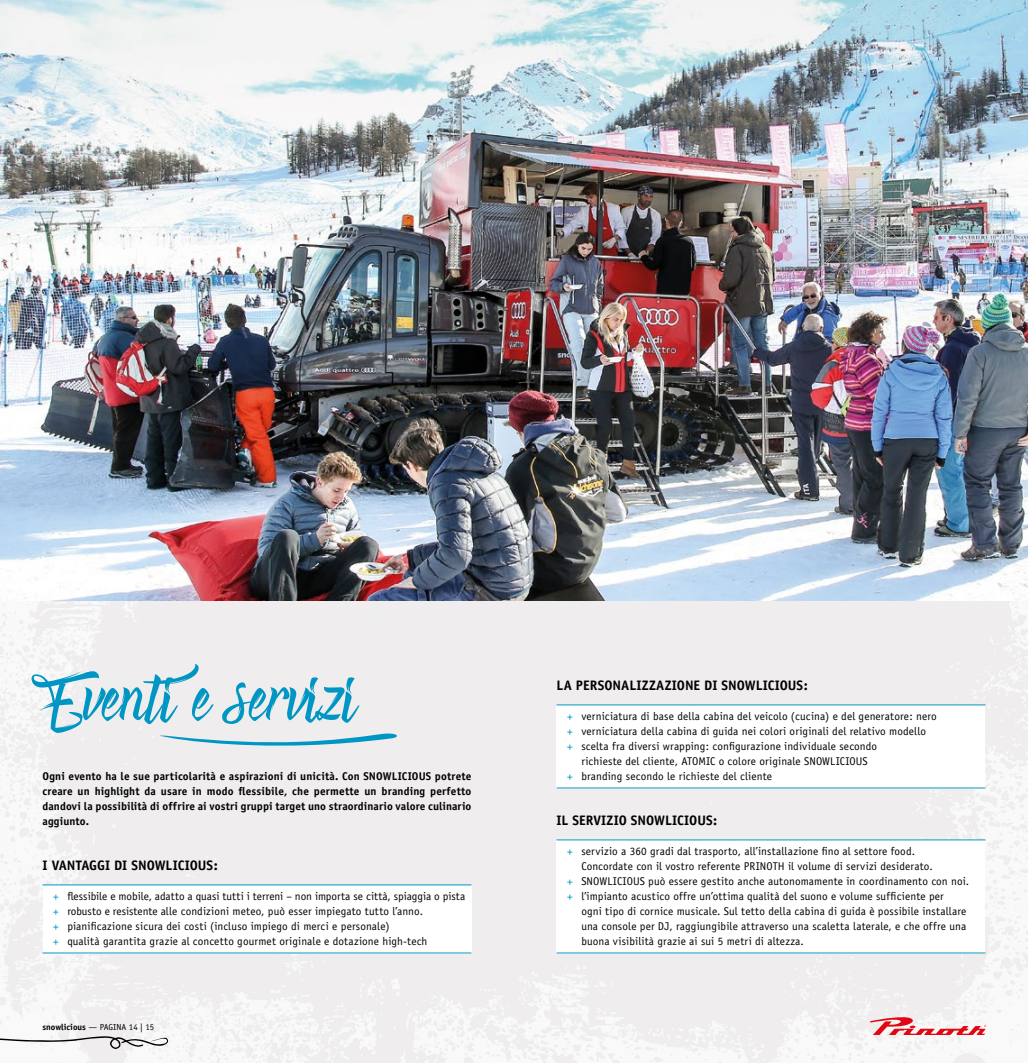
<style>
.page{position:relative;width:1028px;height:1063px;background:#fff}
.page>*{position:absolute;margin:0;border:0;box-sizing:border-box;transform-origin:0 0}
.t1{font:90px "Absolute";color:#0096c4}
.t2{font:700 13.75px "Officina Sans";color:#000}
.t3{font:11.25px/15px "Officina Sans";letter-spacing:.01em;color:#000}
.t4{font:700 11.25px/15px "Officina Sans";letter-spacing:.01em;color:#000;text-align:justify}
.t5{font:8.75px "Officina Sans";color:#000}
.s1{color:#0096c4}
.s2{font-weight:700}
</style>
<div class="page">
<img style="left:0;top:600px;width:1028px;height:463px">
<div style="left:556px;top:705px;width:429px;height:83px;background:#fff"></div>
<svg style="left:870px;top:1013px;width:116px;height:22px"></svg>
<div style="left:556px;top:840px;width:429px;height:113px;background:#fff"></div>
<div style="left:43px;top:885px;width:428px;height:68px;background:#fff"></div>
<svg style="left:0;top:1036px;width:168px;height:13px"></svg>
<img style="left:0;top:0;width:1028px;height:600px">
<hr style="left:556px;top:705px;width:429px;height:1px;background:#0096c4">
<hr style="left:556px;top:788px;width:429px;height:1px;background:#0096c4">
<hr style="left:556px;top:840px;width:429px;height:1px;background:#0096c4">
<hr style="left:556px;top:953px;width:429px;height:1px;background:#0096c4">
<hr style="left:43px;top:885px;width:428px;height:1px;background:#0096c4">
<hr style="left:43px;top:953px;width:428px;height:1px;background:#0096c4">
<svg style="left:160px;top:733px;width:237px;height:15px;background:#b6d8e3"></svg>
<h1 class="t1" style="left:29px;top:652px;width:330px">Eventi e servizi</h1>
<p class="t4" style="left:43px;top:769px;width:430px">Ogni evento ha le sue particolarità e aspirazioni di unicità. Con SNOWLICIOUS potrete creare un highlight da usare in modo flessibile, che permette un branding perfetto dandovi la possibilità di offrire ai vostri gruppi target uno straordinario valore culinario aggiunto.</p>
<p class="t2" style="left:43px;top:857px;width:177px">I VANTAGGI DI SNOWLICIOUS:</p>
<p class="t3" style="left:53px;top:889px;width:413px"><span class="s1">+</span> flessibile e mobile, adatto a quasi tutti i terreni – non importa se città, spiaggia o pista <span class="s1">+</span> robusto e resistente alle condizioni meteo, può esser impiegato tutto l’anno.<br><span class="s1">+</span> pianificazione sicura dei costi (incluso impiego di merci e personale)<br><span class="s1">+</span> qualità garantita grazie al concetto gourmet originale e dotazione high-tech</p>
<p class="t5" style="left:43px;top:1022px;width:113px"><span class="s2">snowlicious</span> — PAGINA 14 | 15</p>
<p class="t2" style="left:556px;top:677px;width:253px">LA PERSONALIZZAZIONE DI SNOWLICIOUS:</p>
<p class="t3" style="left:567px;top:709px;width:371px"><span class="s1">+</span> verniciatura di base della cabina del veicolo (cucina) e del generatore: nero</p>
<p class="t3" style="left:567px;top:724px;width:360px"><span class="s1">+</span> verniciatura della cabina di guida nei colori originali del relativo modello</p>
<p class="t3" style="left:567px;top:739px;width:311px"><span class="s1">+</span> scelta fra diversi wrapping: configurazione individuale secondo</p>
<p class="t3" style="left:581px;top:754px;width:288px">richieste del cliente, ATOMIC o colore originale SNOWLICIOUS</p>
<p class="t3" style="left:567px;top:769px;width:206px"><span class="s1">+</span> branding secondo le richieste del cliente</p>
<p class="t2" style="left:556px;top:812px;width:162px">IL SERVIZIO SNOWLICIOUS:</p>
<p class="t3" style="left:567px;top:844px;width:349px"><span class="s1">+</span> servizio a 360 gradi dal trasporto, all’installazione fino al settore food.</p>
<p class="t3" style="left:581px;top:859px;width:353px">Concordate con il vostro referente PRINOTH il volume di servizi desiderato.</p>
<p class="t3" style="left:567px;top:874px;width:403px"><span class="s1">+</span> SNOWLICIOUS può essere gestito anche autonomamente in coordinamento con noi.</p>
<p class="t3" style="left:567px;top:889px;width:378px"><span class="s1">+</span> l’impianto acustico offre un’ottima qualità del suono e volume sufficiente per</p>
<p class="t3" style="left:581px;top:904px;width:386px">ogni tipo di cornice musicale. Sul tetto della cabina di guida è possibile installare</p>
<p class="t3" style="left:581px;top:919px;width:386px">una console per DJ, raggiungibile attraverso una scaletta laterale, e che offre una</p>
<p class="t3" style="left:581px;top:934px;width:224px">buona visibilità grazie ai sui 5 metri di altezza.</p>
</div>
